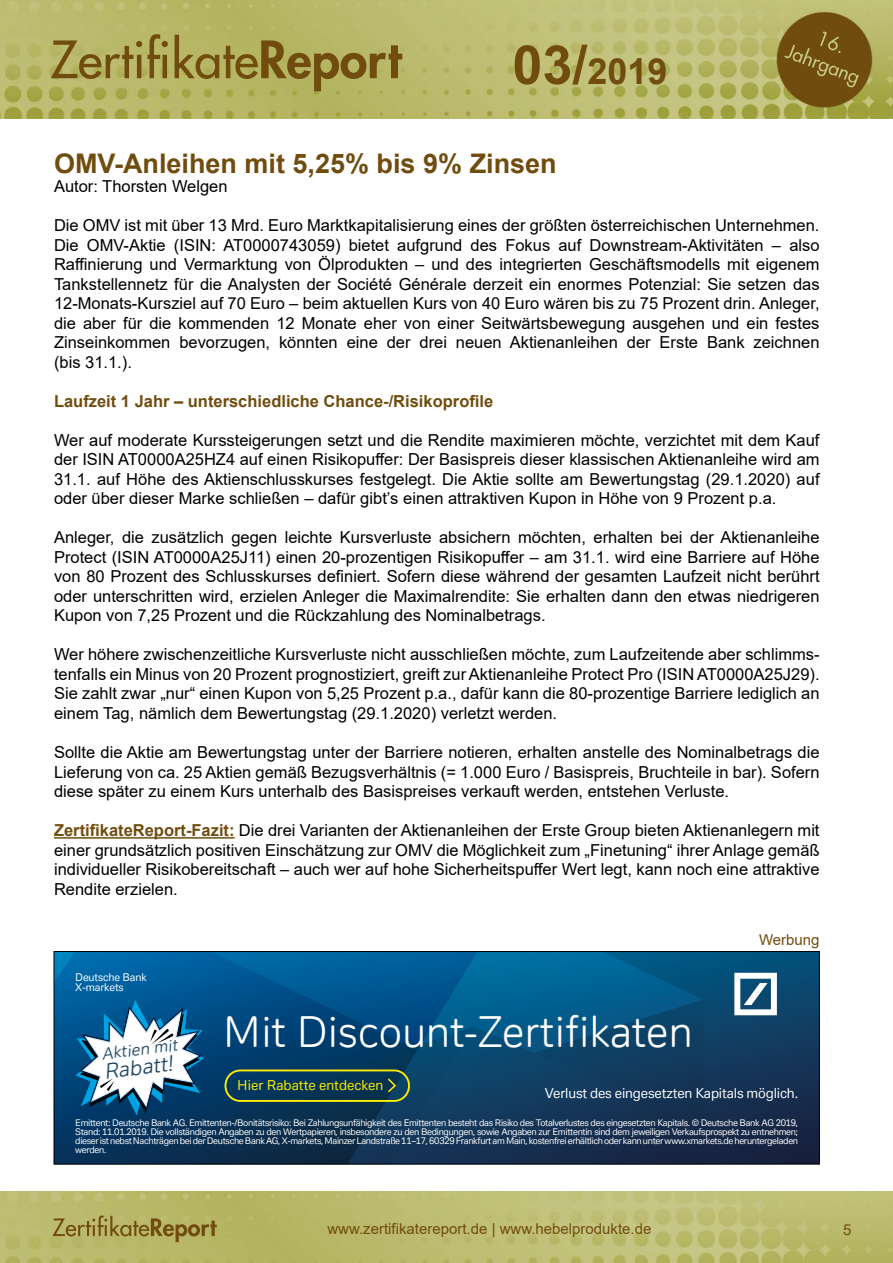
<style>
.page{position:relative;width:893px;height:1263px;background:#fff}
.page>*{position:absolute;margin:0;border:0;box-sizing:border-box;transform-origin:0 0}
.t1{font:42px "Deutsche Bank Display";letter-spacing:-.01em;color:#fff}
.t2{font:700 36px "Arial";color:#704d0f}
.t3{font:700 27px "Arial";color:#704d0f}
.t4{font:italic 20.55px "Deutsche Bank Display";color:#1c415c}
.t5{font:16.5px/19.5px "Arial";color:#000;text-align:justify}
.t6{font:700 16.5px "Arial";color:#704d0f}
.t7{font:italic 16.2px "Deutsche Bank Display";color:#1c415c}
.t8{font:15px "Arial";color:#704d0f}
.t9{font:13.5px "Deutsche Bank Text";letter-spacing:-.01em;color:#fff}
.t10{font:13.5px "Deutsche Bank Text";color:#fe0}
.t11{font:10.5px/10.5px "Deutsche Bank Text";letter-spacing:-.01em;color:#fff}
.t12{font:9px/9px "Deutsche Bank Text";letter-spacing:-.035em;color:#fff;text-align:justify}
.s1{font-size:54px}
.s2{font-weight:700;color:#704d0f}
.s3{color:#e3eff7}
</style>
<div class="page">
<img style="left:0;top:1192px;width:893px;height:71px">
<img style="left:0;top:0;width:893px;height:119px">
<hr style="left:54px;top:837px;width:181px;height:2px;background:#704d0f">
<svg style="left:772px;top:953px;width:46px;height:209px;background:#113659"></svg>
<svg style="left:56px;top:953px;width:716px;height:209px;background:#08446f"></svg>
<svg style="left:734px;top:973px;width:43px;height:42px"></svg>
<div style="left:225px;top:1069px;width:185px;height:33px;border:2px solid #fe0;border-radius:15px"></div>
<svg style="left:386px;top:1077px;width:11px;height:17px"></svg>
<svg style="left:75px;top:1000px;width:129px;height:116px"></svg>
<div style="left:54px;top:951px;width:766px;height:213px;border:1px solid #000"></div>
<h2 class="t2" style="left:512px;top:46px;width:157px"><span class="s1">03/</span>2019</h2>
<h3 class="t3" style="left:54px;top:144px;width:504px">OMV-Anleihen mit 5,25% bis 9% Zinsen</h3>
<p class="t5" style="left:54px;top:177px;width:175px">Autor: Thorsten Welgen</p>
<p class="t5" style="left:54px;top:216px;width:767px">Die OMV ist mit über 13 Mrd. Euro Marktkapitalisierung eines der größten österreichischen Unternehmen.<br>Die OMV-Aktie (ISIN: AT0000743059) bietet aufgrund des Fokus auf Downstream-Aktivitäten – also Raffinierung und Vermarktung von Ölprodukten – und des integrierten Geschäftsmodells mit eigenem Tankstellennetz für die Analysten der Société Générale derzeit ein enormes Potenzial: Sie setzen das 12-Monats-Kursziel auf 70 Euro – beim aktuellen Kurs von 40 Euro wären bis zu 75 Prozent drin. Anleger, die aber für die kommenden 12 Monate eher von einer Seitwärtsbewegung ausgehen und ein festes Zinseinkommen bevorzugen, könnten eine der drei neuen Aktienanleihen der Erste Bank zeichnen (bis 31.1.).</p>
<p class="t6" style="left:54px;top:389px;width:441px">Laufzeit 1 Jahr – unterschiedliche Chance-/Risikoprofile</p>
<p class="t5" style="left:54px;top:430px;width:767px">Wer auf moderate Kurssteigerungen setzt und die Rendite maximieren möchte, verzichtet mit dem Kauf der ISIN AT0000A25HZ4 auf einen Risikopuffer: Der Basispreis dieser klassischen Aktienanleihe wird am 31.1. auf Höhe des Aktienschlusskurses festgelegt. Die Aktie sollte am Bewertungstag (29.1.2020) auf oder über dieser Marke schließen – dafür gibt’s einen attraktiven Kupon in Höhe von 9 Prozent p.a.</p>
<p class="t5" style="left:54px;top:528px;width:767px">Anleger, die zusätzlich gegen leichte Kursverluste absichern möchten, erhalten bei der Aktienanleihe Protect (ISIN AT0000A25J11) einen 20-prozentigen Risikopuffer – am 31.1. wird eine Barriere auf Höhe von 80 Prozent des Schlusskurses definiert. Sofern diese während der gesamten Laufzeit nicht berührt oder unterschritten wird, erzielen Anleger die Maximalrendite: Sie erhalten dann den etwas niedrigeren Kupon von 7,25 Prozent und die Rückzahlung des Nominalbetrags.</p>
<p class="t5" style="left:54px;top:645px;width:767px">Wer höhere zwischenzeitliche Kursverluste nicht ausschließen möchte, zum Laufzeitende aber schlimms&shy;tenfalls ein Minus von 20 Prozent prognostiziert, greift zur Aktienanleihe Protect Pro (ISIN AT0000A25J29).<br>Sie zahlt zwar „nur“ einen Kupon von 5,25 Prozent p.a., dafür kann die 80-prozentige Barriere lediglich an einem Tag, nämlich dem Bewertungstag (29.1.2020) verletzt werden.</p>
<p class="t5" style="left:54px;top:742px;width:767px">Sollte die Aktie am Bewertungstag unter der Barriere notieren, erhalten anstelle des Nominalbetrags die Lieferung von ca. 25 Aktien gemäß Bezugsverhältnis (= 1.000 Euro / Basispreis, Bruchteile in bar). Sofern diese später zu einem Kurs unterhalb des Basispreises verkauft werden, entstehen Verluste.</p>
<p class="t5" style="left:54px;top:820px;width:767px"><span class="s2">ZertifikateReport-Fazit:</span> Die drei Varianten der Aktienanleihen der Erste Group bieten Aktienanlegern mit einer grundsätzlich positiven Einschätzung zur OMV die Möglichkeit zum „Finetuning“ ihrer Anlage gemäß individueller Risikobereitschaft – auch wer auf hohe Sicherheitspuffer Wert legt, kann noch eine attraktive Rendite erzielen.</p>
<p class="t11" style="left:75px;top:971px;width:73px">Deutsche Bank<br>X-markets</p>
<p class="t7" style="left:101px;top:1044px;width:78px;rotate:-7deg">Aktien mit</p>
<p class="t4" style="left:101px;top:1058px;width:71px;rotate:-7deg"><span class="s3">R</span>abatt!</p>
<p class="t8" style="left:759px;top:930px;width:62px">Werbung</p>
<h1 class="t1" style="left:222px;top:1005px;width:472px">Mit Discount-Zertifikaten</h1>
<p class="t10" style="left:237px;top:1077px;width:148px">Hier Rabatte entdecken</p>
<p class="t9" style="left:545px;top:1084px;width:255px">Verlust des eingesetzten Kapitals möglich.</p>
<p class="t12" style="left:75px;top:1118px;width:724px">Emittent: Deutsche Bank AG. Emittenten-/Bonitätsrisiko: Bei Zahlungsunfähigkeit des Emittenten besteht das Risiko des Totalverlustes des eingesetzten Kapitals. © Deutsche Bank AG 2019, Stand: 11.01.2019. Die vollständigen Angaben zu den Wertpapieren, insbesondere zu den Bedingungen, sowie Angaben zur Emittentin sind dem jeweiligen Verkaufsprospekt zu entnehmen; dieser ist nebst Nachträgen bei der Deutsche Bank AG, X-markets, Mainzer Landstraße 11–17, 60329 Frankfurt am Main, kostenfrei erhältlich oder kann unter www.xmarkets.de heruntergeladen werden.</p>
<p class="t8" style="left:327px;top:1218px;width:326px">www.zertifikatereport.de | www.hebelprodukte.de</p>
<p class="t8" style="left:843px;top:1219px;width:10px">5</p>
</div>
